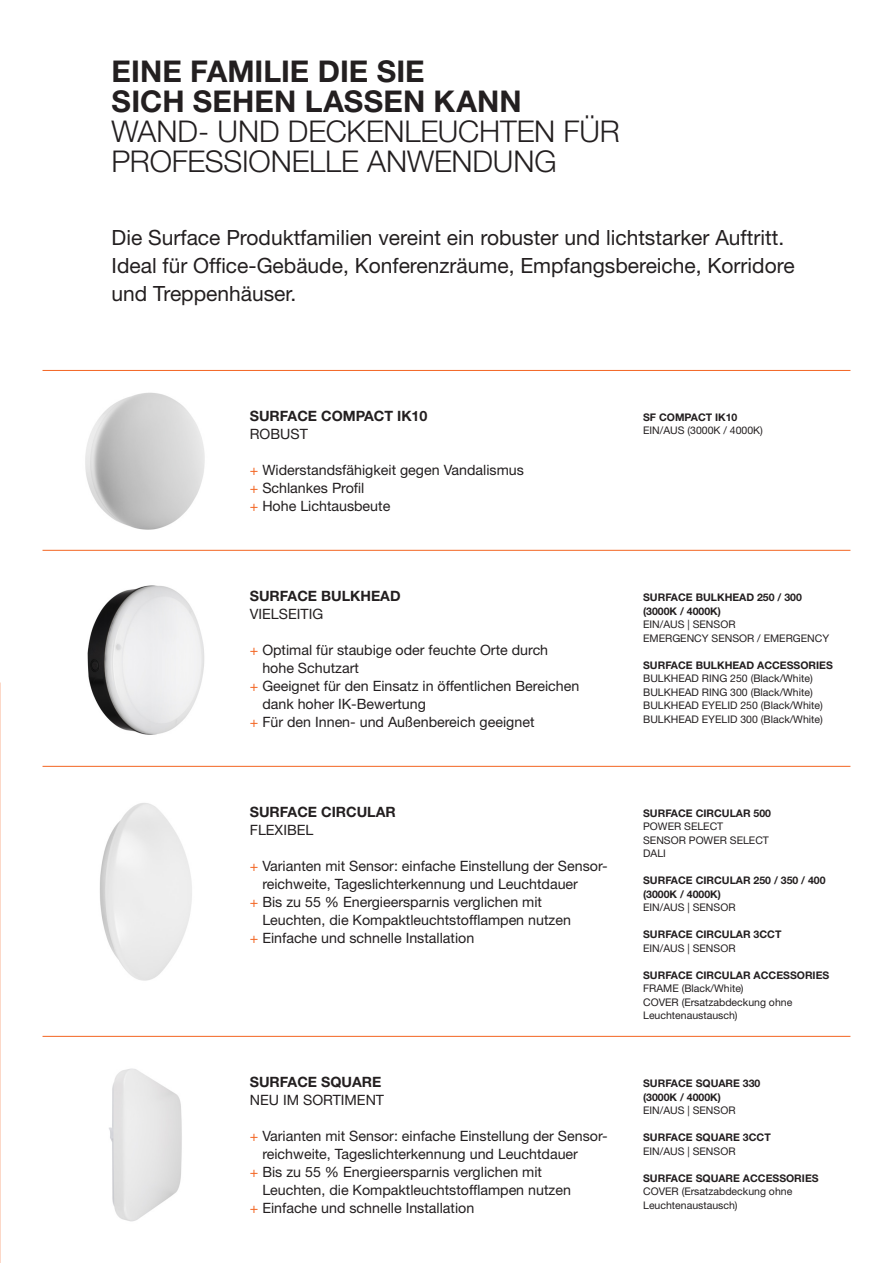
<style>
.page{position:relative;width:893px;height:1263px;background:#fff}
.page>*{position:absolute;margin:0;border:0;box-sizing:border-box;transform-origin:0 0}
.t1{font:300 30px/30px "Helvetica Neue LT Std";letter-spacing:-.005em;color:#231f20}
.t2{font:700 30px/30px "Helvetica Neue LT Std";letter-spacing:.005em;color:#231f20}
.t3{font:21px/27.8px "Helvetica Neue LT Std";color:#231f20}
.t4{font:14.25px/18px "Helvetica Neue LT Std";color:#231f20}
.t5{font:700 14.25px "Helvetica Neue LT Std";color:#231f20}
.t6{font:10.5px/13.5px "Helvetica Neue LT Std";color:#231f20}
.t7{font:700 10.5px/13.5px "Helvetica Neue LT Std";color:#231f20}
.s1{color:#f36421}
</style>
<div class="page">
<img style="left:72px;top:392px;width:147px;height:158px">
<img style="left:109px;top:1068px;width:73px;height:154px">
<img style="left:42px;top:765px;width:214px;height:216px">
<hr style="left:43px;top:370px;width:807px;height:1px;background:#f36421">
<hr style="left:43px;top:766px;width:807px;height:1px;background:#f36421">
<hr style="left:43px;top:550px;width:807px;height:1px;background:#f36421">
<hr style="left:43px;top:1036px;width:807px;height:1px;background:#f36421">
<img style="left:87px;top:585px;width:117px;height:150px">
<h1 class="t2" style="left:112px;top:56px;width:412px">EINE FAMILIE DIE SIE<br>SICH SEHEN LASSEN KANN</h1>
<h1 class="t1" style="left:112px;top:116px;width:510px">WAND- UND DECKENLEUCHTEN FÜR<br>PROFESSIONELLE ANWENDUNG</h1>
<h2 class="t3" style="left:112px;top:224px;width:684px">Die Surface Produktfamilien vereint ein robuster und lichtstarker Auftritt.<br>Ideal für Office-Gebäude, Konferenzräume, Empfangsbereiche, Korridore und Treppenhäuser.</h2>
<p class="t5" style="left:250px;top:407px;width:179px">SURFACE COMPACT IK10</p>
<p class="t4" style="left:250px;top:424px;width:60px">ROBUST</p>
<p class="t4" style="left:250px;top:460px;width:276px"><span class="s1">+</span> Widerstandsfähigkeit gegen Vandalismus <span class="s1">+</span> Schlankes Profil<br><span class="s1">+</span> Hohe Lichtausbeute</p>
<p class="t5" style="left:250px;top:587px;width:152px">SURFACE BULKHEAD</p>
<p class="t4" style="left:250px;top:604px;width:75px">VIELSEITIG</p>
<p class="t4" style="left:250px;top:640px;width:300px"><span class="s1">+</span> Optimal für staubige oder feuchte Orte durch</p>
<p class="t4" style="left:262px;top:658px;width:98px">hohe Schutzart</p>
<p class="t4" style="left:250px;top:676px;width:331px"><span class="s1">+</span> Geeignet für den Einsatz in öffentlichen Bereichen</p>
<p class="t4" style="left:262px;top:694px;width:165px">dank hoher IK-Bewertung</p>
<p class="t4" style="left:250px;top:712px;width:286px"><span class="s1">+</span> Für den Innen- und Außenbereich geeignet</p>
<p class="t5" style="left:250px;top:803px;width:147px">SURFACE CIRCULAR</p>
<p class="t4" style="left:250px;top:820px;width:65px">FLEXIBEL</p>
<p class="t4" style="left:250px;top:856px;width:359px"><span class="s1">+</span> Varianten mit Sensor: einfache Einstellung der Sensor-</p>
<p class="t4" style="left:262px;top:874px;width:317px">reichweite, Tageslichterkennung und Leuchtdauer</p>
<p class="t4" style="left:250px;top:892px;width:294px"><span class="s1">+</span> Bis zu 55 % Energieersparnis verglichen mit</p>
<p class="t4" style="left:262px;top:910px;width:310px">Leuchten, die Kompaktleuchtstofflampen nutzen</p>
<p class="t4" style="left:250px;top:928px;width:226px"><span class="s1">+</span> Einfache und schnelle Installation</p>
<p class="t5" style="left:250px;top:1073px;width:133px">SURFACE SQUARE</p>
<p class="t4" style="left:250px;top:1090px;width:136px">NEU IM SORTIMENT</p>
<p class="t4" style="left:250px;top:1126px;width:359px"><span class="s1">+</span> Varianten mit Sensor: einfache Einstellung der Sensor-</p>
<p class="t4" style="left:262px;top:1144px;width:317px">reichweite, Tageslichterkennung und Leuchtdauer</p>
<p class="t4" style="left:250px;top:1162px;width:294px"><span class="s1">+</span> Bis zu 55 % Energieersparnis verglichen mit</p>
<p class="t4" style="left:262px;top:1180px;width:310px">Leuchten, die Kompaktleuchtstofflampen nutzen</p>
<p class="t4" style="left:250px;top:1198px;width:226px"><span class="s1">+</span> Einfache und schnelle Installation</p>
<p class="t7" style="left:643px;top:410px;width:96px">SF COMPACT IK10</p>
<p class="t6" style="left:643px;top:424px;width:121px">EIN/AUS (3000K / 4000K)</p>
<p class="t7" style="left:643px;top:591px;width:160px">SURFACE BULKHEAD 250 / 300 (3000K / 4000K)</p>
<p class="t6" style="left:643px;top:618px;width:188px">EIN/AUS | SENSOR<br>EMERGENCY SENSOR / EMERGENCY</p>
<p class="t7" style="left:643px;top:658px;width:191px">SURFACE BULKHEAD ACCESSORIES</p>
<p class="t6" style="left:643px;top:672px;width:181px">BULKHEAD RING 250 (Black/White)<br>BULKHEAD RING 300 (Black/White)<br>BULKHEAD EYELID 250 (Black/White)<br>BULKHEAD EYELID 300 (Black/White)</p>
<p class="t7" style="left:643px;top:806px;width:129px">SURFACE CIRCULAR 500</p>
<p class="t6" style="left:643px;top:819px;width:127px">POWER SELECT<br>SENSOR POWER SELECT<br>DALI</p>
<p class="t7" style="left:643px;top:873px;width:184px">SURFACE CIRCULAR 250 / 350 / 400 (3000K / 4000K)</p>
<p class="t6" style="left:643px;top:900px;width:94px">EIN/AUS | SENSOR</p>
<p class="t7" style="left:643px;top:927px;width:140px">SURFACE CIRCULAR 3CCT</p>
<p class="t6" style="left:643px;top:941px;width:94px">EIN/AUS | SENSOR</p>
<p class="t7" style="left:643px;top:968px;width:188px">SURFACE CIRCULAR ACCESSORIES</p>
<p class="t6" style="left:643px;top:981px;width:151px">FRAME (Black/White)<br>COVER (Ersatzabdeckung ohne<br>Leuchtenaustausch)</p>
<p class="t7" style="left:643px;top:1076px;width:119px">SURFACE SQUARE 330 (3000K / 4000K)</p>
<p class="t6" style="left:643px;top:1104px;width:94px">EIN/AUS | SENSOR</p>
<p class="t7" style="left:643px;top:1130px;width:129px">SURFACE SQUARE 3CCT</p>
<p class="t6" style="left:643px;top:1144px;width:94px">EIN/AUS | SENSOR</p>
<p class="t7" style="left:643px;top:1171px;width:177px">SURFACE SQUARE ACCESSORIES</p>
<p class="t6" style="left:643px;top:1185px;width:151px">COVER (Ersatzabdeckung ohne<br>Leuchtenaustausch)</p>
</div>
